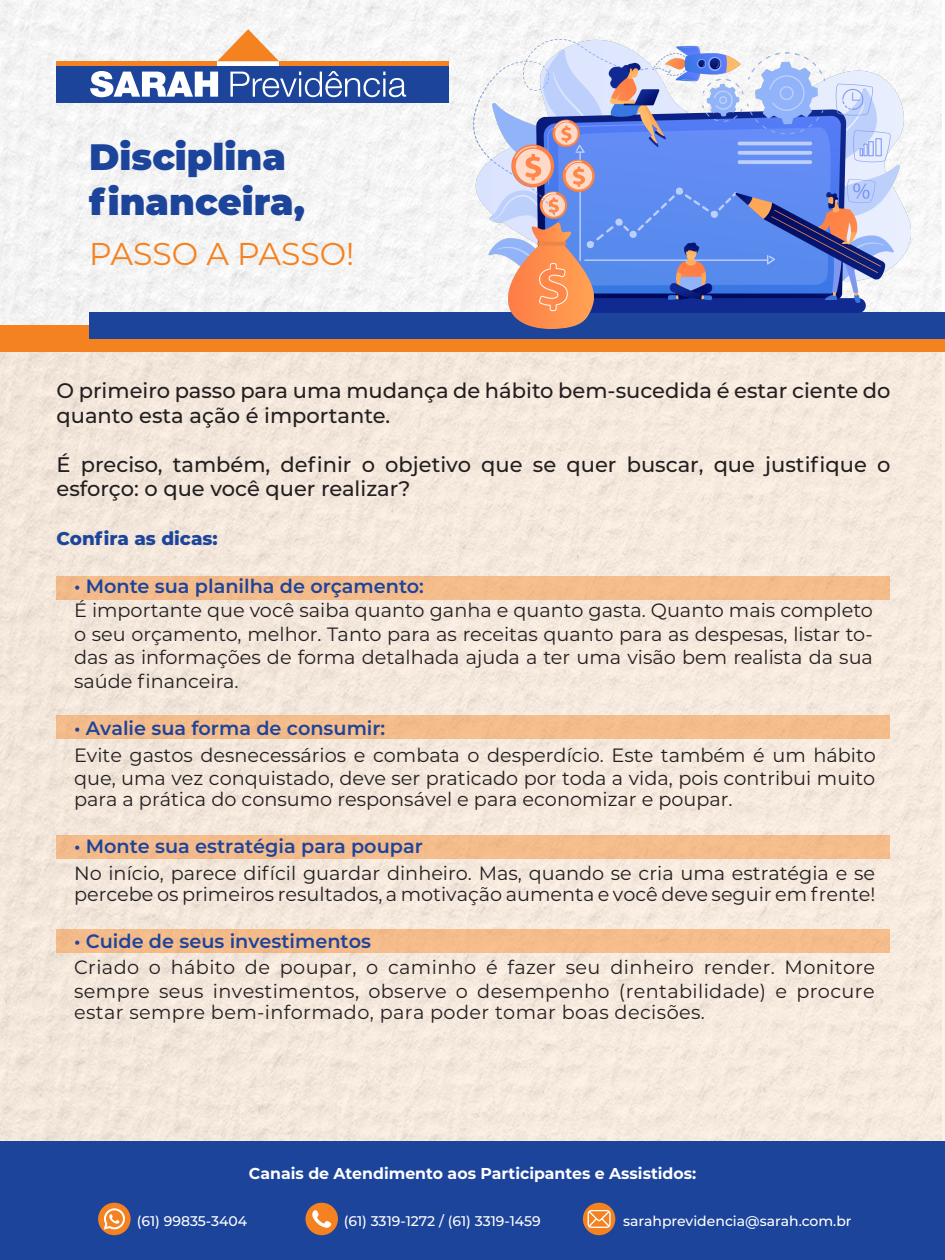
<style>
.page{position:relative;width:945px;height:1260px;background:#fff}
.page>*{position:absolute;margin:0;border:0;box-sizing:border-box;transform-origin:0 0}
.t1{font:900 36.75px "Montserrat";color:#1d449b}
.t2{font:31.5px "Montserrat";color:#f58220}
.t3{font:500 21px/24.5px "Montserrat";color:#231f20}
.t4{font:19.25px/23.6px "Montserrat";color:#231f20}
.t5{font:19.25px/26.3px "Montserrat";letter-spacing:.02em;color:#231f20}
.t6{font:600 19.25px "Montserrat";color:#1d449b}
.t7{font:800 18.38px "Montserrat";color:#1d449b}
.t8{font:700 15.75px "Montserrat";color:#fff}
.t9{font:500 14px "Montserrat";color:#fff}
.s1{font-weight:600;color:#1d449b}
</style>
<div class="page">
<img style="left:0;top:0;width:942px;height:326px">
<div style="left:0;top:349px;width:945px;height:911px;background:#f5e8dd"></div>
<div style="left:57px;top:576px;width:833px;height:23px;background:#f5bc8c"></div>
<div style="left:57px;top:715px;width:833px;height:23px;background:#f5bc8c"></div>
<div style="left:57px;top:836px;width:833px;height:23px;background:#f5bc8c"></div>
<div style="left:57px;top:929px;width:833px;height:23px;background:#f5bc8c"></div>
<div style="left:57px;top:65px;width:392px;height:38px;background:#1d449b"></div>
<hr style="left:57px;top:61px;width:392px;height:4px;background:#f58220">
<svg style="left:217px;top:61px;width:62px;height:4px"></svg>
<svg style="left:217px;top:29px;width:62px;height:32px"></svg>
<svg style="left:90px;top:71px;width:128px;height:26px"></svg>
<svg style="left:230px;top:71px;width:176px;height:26px"></svg>
<div style="left:0;top:1141px;width:945px;height:119px;background:#1d449b"></div>
<div style="left:98px;top:1203px;width:33px;height:32px;background:#f58220;border-radius:50%"></div>
<svg style="left:104px;top:1208px;width:21px;height:22px"></svg>
<div style="left:305px;top:1203px;width:33px;height:32px;background:#f58220;border-radius:50%"></div>
<svg style="left:312px;top:1210px;width:19px;height:18px"></svg>
<div style="left:583px;top:1203px;width:32px;height:32px;background:#f58220;border-radius:50%"></div>
<svg style="left:588px;top:1210px;width:23px;height:18px"></svg>
<div style="left:0;top:326px;width:945px;height:26px;background:#f58220"></div>
<div style="left:89px;top:313px;width:856px;height:26px;background:#1d449b"></div>
<img style="left:473px;top:40px;width:438px;height:289px">
<p class="t1" style="left:89px;top:130px;width:198px">Disciplina</p>
<p class="t1" style="left:89px;top:174px;width:217px">financeira,</p>
<p class="t2" style="left:89px;top:233px;width:267px">PASSO A PASSO!</p>
<p class="t3" style="left:57px;top:378px;width:835px">O primeiro passo para uma mudança de hábito bem-sucedida é estar ciente do quanto esta ação é importante.</p>
<p class="t3" style="left:57px;top:451px;width:835px">É preciso, também, definir o objetivo que se quer buscar, que justifique o esforço: o que você quer realizar?</p>
<p class="t7" style="left:57px;top:525px;width:163px">Confira as dicas:</p>
<p class="t6" style="left:74px;top:573px;width:351px">• Monte sua planilha de orçamento:</p>
<p class="t4" style="left:74px;top:598px;width:800px;text-align:justify">É importante que você saiba quanto ganha e quanto gasta. Quanto mais completo o seu orçamento, melhor. Tanto para as receitas quanto para as despesas, listar to&shy;das as informações de forma detalhada ajuda a ter uma visão bem realista da sua saúde financeira.</p>
<p class="t4" style="left:74px;top:715px;width:803px;line-height:26.3px"><span class="s1">• Avalie sua forma de consumir:<br></span>Evite gastos desnecessários e combata o desperdício. Este também é um hábito</p>
<p class="t4" style="left:74px;top:767px;width:803px;line-height:20.9px">que, uma vez conquistado, deve ser praticado por toda a vida, pois contribui muito para a prática do consumo responsável e para economizar e poupar.</p>
<p class="t4" style="left:74px;top:833px;width:802px;line-height:26.3px"><span class="s1">• Monte sua estratégia para poupar<br></span>No início, parece difícil guardar dinheiro. Mas, quando se cria uma estratégia e se</p>
<p class="t4" style="left:74px;top:881px;width:803px">percebe os primeiros resultados, a motivação aumenta e você deve seguir em frente!</p>
<p class="t5" style="left:74px;top:927px;width:803px"><span class="s1">• Cuide de seus investimentos<br></span>Criado o hábito de poupar, o caminho é fazer seu dinheiro render. Monitore</p>
<p class="t5" style="left:74px;top:980px;width:802px;line-height:20.9px">sempre seus investimentos, observe o desempenho (rentabilidade) e procure estar sempre bem-informado, para poder tomar boas decisões.</p>
<p class="t8" style="left:249px;top:1162px;width:449px">Canais de Atendimento aos Participantes e Assistidos:</p>
<p class="t9" style="left:137px;top:1211px;width:112px">(61) 99835-3404</p>
<p class="t9" style="left:344px;top:1211px;width:199px">(61) 3319-1272 / (61) 3319-1459</p>
<p class="t9" style="left:623px;top:1211px;width:230px">sarahprevidencia@sarah.com.br</p>
</div>
